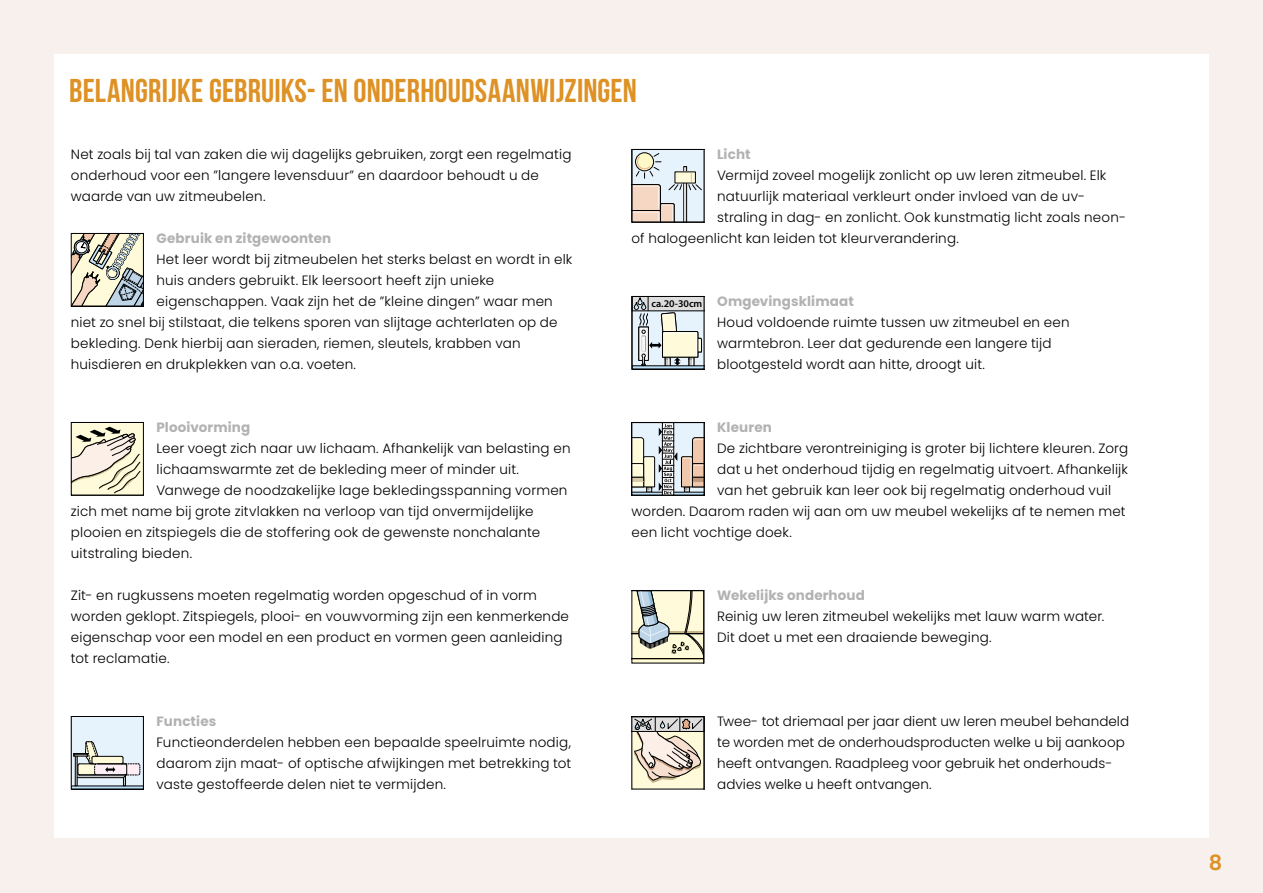
<style>
.page{position:relative;width:1263px;height:893px;background:#f7f0ed}
.page>*{position:absolute;margin:0;border:0;box-sizing:border-box;transform-origin:0 0}
.t1{font:700 33px "Bebas Neue";letter-spacing:.005em;color:#de9124}
.t2{font:600 21px "Poppins";color:#de9124}
.t3{font:300 13.5px/21px "Poppins";letter-spacing:.015em;color:#000}
.t4{font:700 13.5px "Poppins";letter-spacing:.01em;color:#b3b2b2}
.t5{font:600 10.35px "Myriad Pro";color:#000}
.s1{font-family:"Myriad Pro";font-weight:600;font-size:10.35px}
.s2{font-weight:700;color:#b3b2b2}
</style>
<div class="page">
<div style="left:55px;top:55px;width:1154px;height:783px;background:#fff"></div>
<svg style="left:73px;top:235px;width:69px;height:69px;background:#bebdae"></svg>
<div style="left:71px;top:233px;width:73px;height:73px;border:1px solid #000"></div>
<svg style="left:73px;top:424px;width:69px;height:69px;background:#dcd6c0"></svg>
<div style="left:71px;top:422px;width:73px;height:73px;border:1px solid #000"></div>
<div style="left:71px;top:716px;width:72px;height:73px;background:#e6f3fd"></div>
<svg style="left:73px;top:741px;width:69px;height:46px"></svg>
<div style="left:71px;top:716px;width:73px;height:73px;border:1px solid #000"></div>
<svg style="left:633px;top:151px;width:69px;height:69px;background:#d8d8d5"></svg>
<div style="left:631px;top:149px;width:73px;height:73px;border:1px solid #000"></div>
<svg style="left:633px;top:298px;width:69px;height:69px;background:#c9cdcb"></svg>
<div style="left:631px;top:296px;width:73px;height:73px;border:1px solid #000"></div>
<svg style="left:633px;top:424px;width:69px;height:69px;background:#c4c3be"></svg>
<div style="left:631px;top:422px;width:73px;height:73px;border:1px solid #000"></div>
<svg style="left:633px;top:592px;width:69px;height:69px;background:#cfd0bb"></svg>
<div style="left:631px;top:590px;width:73px;height:73px;border:1px solid #000"></div>
<svg style="left:633px;top:718px;width:69px;height:69px;background:#cfc6b6"></svg>
<div style="left:631px;top:716px;width:73px;height:73px;border:1px solid #000"></div>
<h1 class="t1" style="left:69px;top:73px;width:569px">BELANGRIJKE GEBRUIKS- EN ONDERHOUDSAANWIJZINGEN</h1>
<p class="t3" style="left:71px;top:144px;width:502px">Net zoals bij tal van zaken die wij dagelijks gebruiken, zorgt een regelmatig onderhoud voor een ”langere levensduur” en daardoor behoudt u de waarde van uw zitmeubelen.</p>
<p class="t4" style="left:157px;top:230px;width:176px">Gebruik en zitgewoonten</p>
<p class="t3" style="left:157px;top:249px;width:417px">Het leer wordt bij zitmeubelen het sterks belast en wordt in elk</p>
<p class="t3" style="left:157px;top:270px;width:339px">huis anders gebruikt. Elk leersoort heeft zijn unieke</p>
<p class="t3" style="left:157px;top:291px;width:398px">eigenschappen. Vaak zijn het de ”kleine dingen” waar men</p>
<p class="t3" style="left:71px;top:312px;width:488px">niet zo snel bij stilstaat, die telkens sporen van slijtage achterlaten op de</p>
<p class="t3" style="left:71px;top:333px;width:451px">bekleding. Denk hierbij aan sieraden, riemen, sleutels, krabben van</p>
<p class="t3" style="left:71px;top:354px;width:287px">huisdieren en drukplekken van o.a. voeten.</p>
<p class="t4" style="left:157px;top:419px;width:95px">Plooivorming</p>
<p class="t3" style="left:157px;top:438px;width:415px">Leer voegt zich naar uw lichaam. Afhankelijk van belasting en</p>
<p class="t3" style="left:157px;top:459px;width:364px">lichaamswarmte zet de bekleding meer of minder uit.</p>
<p class="t3" style="left:157px;top:480px;width:412px">Vanwege de noodzakelijke lage bekledingsspanning vormen</p>
<p class="t3" style="left:71px;top:501px;width:464px">zich met name bij grote zitvlakken na verloop van tijd onvermijdelijke</p>
<p class="t3" style="left:71px;top:522px;width:471px">plooien en zitspiegels die de stoffering ook de gewenste nonchalante</p>
<p class="t3" style="left:71px;top:543px;width:123px">uitstraling bieden.</p>
<p class="t3" style="left:71px;top:585px;width:500px">Zit- en rugkussens moeten regelmatig worden opgeschud of in vorm worden geklopt. Zitspiegels, plooi- en vouwvorming zijn een kenmerkende eigenschap voor een model en een product en vormen geen aanleiding tot reclamatie.</p>
<p class="t4" style="left:157px;top:713px;width:61px">Functies</p>
<p class="t3" style="left:157px;top:732px;width:416px;text-align:justify">Functieonderdelen hebben een bepaalde speelruimte nodig, daarom zijn maat- of optische afwijkingen met betrekking tot vaste gestoffeerde delen niet te vermijden.</p>
<p class="t4" style="left:717px;top:146px;width:35px">Licht</p>
<p class="t3" style="left:717px;top:165px;width:391px">Vermijd zoveel mogelijk zonlicht op uw leren zitmeubel. Elk</p>
<p class="t3" style="left:717px;top:186px;width:368px">natuurlijk materiaal verkleurt onder invloed van de uv-</p>
<p class="t3" style="left:717px;top:207px;width:409px">straling in dag- en zonlicht. Ook kunstmatig licht zoals neon-</p>
<p class="t3" style="left:631px;top:228px;width:329px">of halogeenlicht kan leiden tot kleurverandering.</p>
<p class="t3" style="left:717px;top:291px;width:354px;text-indent:-66px"><span class="s1">ca.20-30cm</span> <span class="s2">Omgevingsklimaat<br></span>Houd voldoende ruimte tussen uw zitmeubel en een warmtebron. Leer dat gedurende een langere tijd blootgesteld wordt aan hitte, droogt uit.</p>
<p class="t4" style="left:717px;top:419px;width:56px">Kleuren</p>
<p class="t3" style="left:717px;top:438px;width:412px">De zichtbare verontreiniging is groter bij lichtere kleuren. Zorg</p>
<p class="t3" style="left:717px;top:459px;width:412px">dat u het onderhoud tijdig en regelmatig uitvoert. Afhankelijk</p>
<p class="t3" style="left:717px;top:480px;width:396px">van het gebruik kan leer ook bij regelmatig onderhoud vuil</p>
<p class="t3" style="left:631px;top:501px;width:496px">worden. Daarom raden wij aan om uw meubel wekelijks af te nemen met</p>
<p class="t3" style="left:631px;top:522px;width:162px">een licht vochtige doek.</p>
<p class="t5" style="left:1009px;top:484px;width:52px">ca.20-30cm</p>
<p class="t4" style="left:717px;top:587px;width:149px">Wekelijks onderhoud</p>
<p class="t3" style="left:717px;top:606px;width:389px">Reinig uw leren zitmeubel wekelijks met lauw warm water.<br>Dit doet u met een draaiende beweging.</p>
<p class="t5" style="left:890px;top:610px;width:52px">ca.20-30cm</p>
<p class="t3" style="left:717px;top:711px;width:414px">Twee- tot driemaal per jaar dient uw leren meubel behandeld te worden met de onderhoudsproducten welke u bij aankoop heeft ontvangen. Raadpleeg voor gebruik het onderhouds&shy;advies welke u heeft ontvangen.</p>
<h2 class="t2" style="left:1209px;top:851px;width:15px">8</h2>
</div>
